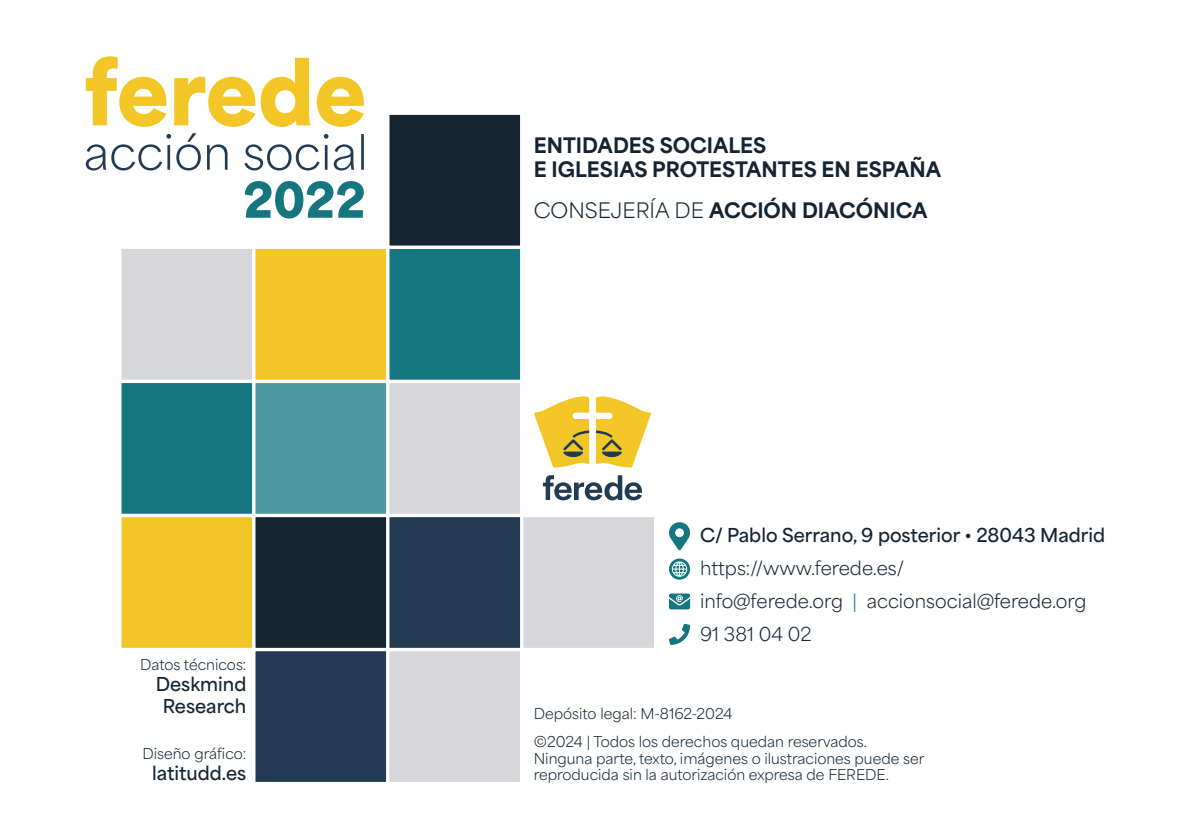
<style>
.page{position:relative;width:1191px;height:840px;background:#fff}
.page>*{position:absolute;margin:0;border:0;box-sizing:border-box;transform-origin:0 0}
.t1{font:900 20px/24px "Area";color:#142433}
.t2{font:300 18px/33px "Area";color:#142433}
.t3{font:700 18px/21.6px "Area";color:#142433;text-align:center}
.t4{font:300 14px/28.2px "Area";color:#142433}
.s1{font-weight:300}
.s2{color:#157680}
</style>
<div class="page">
<div style="left:388px;top:247px;width:134px;height:134px;background:#157680;border:2px solid #fff"></div>
<div style="left:388px;top:381px;width:134px;height:134px;background:#d6d6db;border:2px solid #fff"></div>
<div style="left:388px;top:515px;width:134px;height:134px;background:#223b53;border:2px solid #fff"></div>
<div style="left:522px;top:515px;width:134px;height:134px;background:#d6d6db;border:2px solid #fff"></div>
<div style="left:388px;top:649px;width:134px;height:134px;background:#d6d6db;border:2px solid #fff"></div>
<div style="left:254px;top:515px;width:134px;height:134px;background:#142433;border:2px solid #fff"></div>
<div style="left:120px;top:515px;width:134px;height:134px;background:#f3c627;border:2px solid #fff"></div>
<div style="left:388px;top:113px;width:134px;height:134px;background:#142433;border:2px solid #fff"></div>
<div style="left:254px;top:247px;width:134px;height:134px;background:#f3c627;border:2px solid #fff"></div>
<div style="left:254px;top:381px;width:134px;height:134px;background:#4b98a0;border:2px solid #fff"></div>
<div style="left:254px;top:649px;width:134px;height:134px;background:#223b53;border:2px solid #fff"></div>
<div style="left:120px;top:247px;width:134px;height:134px;background:#d6d6db;border:2px solid #fff"></div>
<div style="left:120px;top:381px;width:134px;height:134px;background:#157680;border:2px solid #fff"></div>
<svg style="left:669px;top:522px;width:21px;height:28px"></svg>
<svg style="left:669px;top:623px;width:21px;height:21px"></svg>
<svg style="left:669px;top:593px;width:21px;height:16px"></svg>
<svg style="left:669px;top:558px;width:21px;height:21px"></svg>
<svg style="left:534px;top:396px;width:55px;height:71px"></svg>
<svg style="left:596px;top:396px;width:55px;height:71px"></svg>
<svg style="left:543px;top:475px;width:99px;height:25px"></svg>
<svg style="left:86px;top:56px;width:278px;height:71px"></svg>
<svg style="left:86px;top:133px;width:278px;height:37px"></svg>
<svg style="left:245px;top:181px;width:119px;height:37px"></svg>
<p class="t4" style="left:140px;top:649px;width:108px">Datos técnicos:</p>
<p class="t3" style="left:156px;top:673px;width:92px">Deskmind<br>Research</p>
<p class="t4" style="left:143px;top:738px;width:105px">Diseño gráfico:</p>
<p class="t3" style="left:152px;top:762px;width:96px">latitudd.es</p>
<h1 class="t1" style="left:534px;top:134px;width:409px">ENTIDADES SOCIALES<br>E IGLESIAS PROTESTANTES EN ESPAÑA</h1>
<h1 class="t1" style="left:534px;top:198px;width:395px"><span class="s1">CONSEJERÍA DE</span> ACCIÓN DIACÓNICA</h1>
<p class="t3" style="left:700px;top:524px;width:406px">C/ Pablo Serrano, 9 posterior • 28043 Madrid</p>
<p class="t2" style="left:700px;top:551px;width:388px">https://www.ferede.es/<br>info@ferede.org <span class="s2">|</span> accionsocial@ferede.org<br>91 381 04 02</p>
<p class="t4" style="left:534px;top:698px;width:335px">Depósito legal: M-8162-2024<br>©2024 | Todos los derechos quedan reservados.</p>
<p class="t4" style="left:534px;top:749px;width:392px;line-height:16.8px">Ninguna parte, texto, imágenes o ilustraciones puede ser reproducida sin la autorización expresa de FEREDE.</p>
</div>
